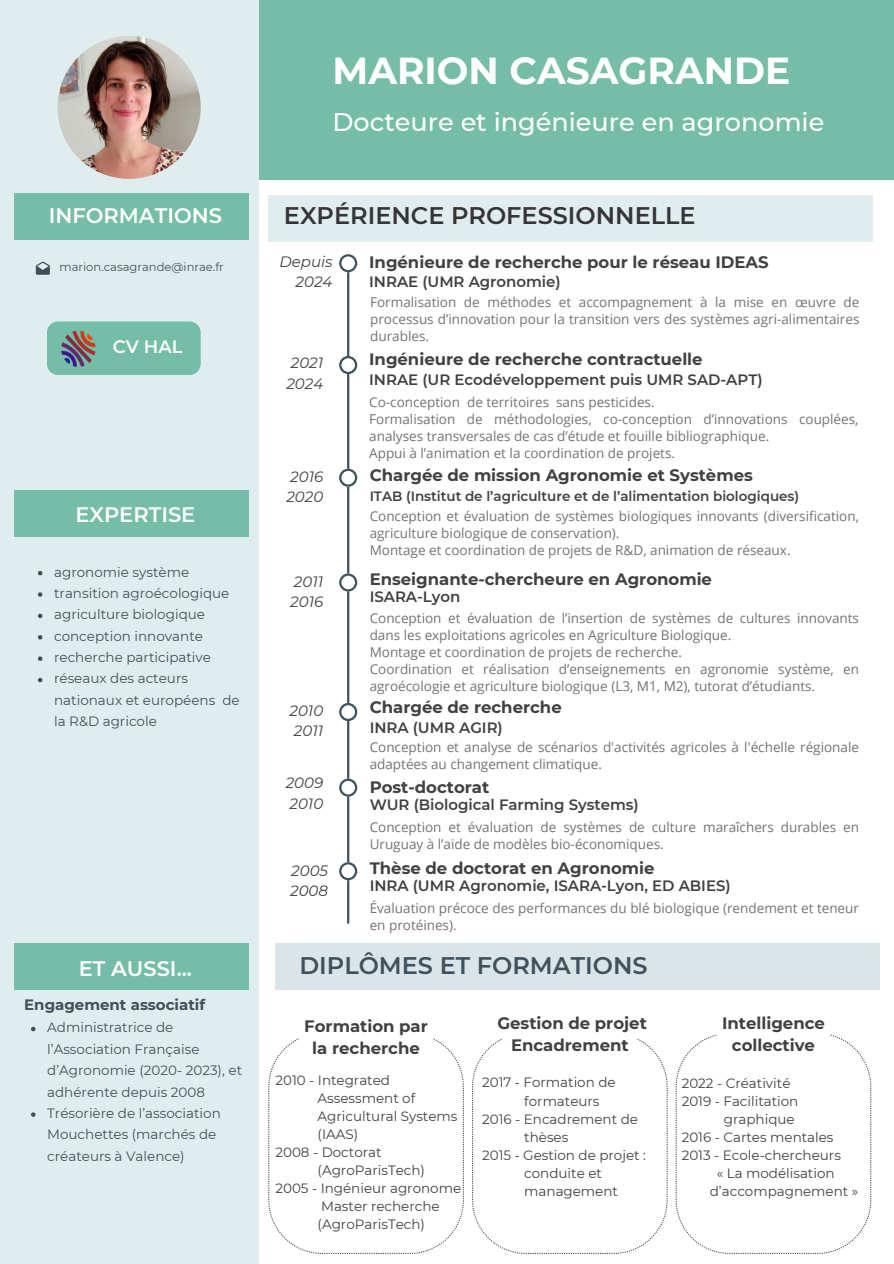
<style>
.page{position:relative;width:894px;height:1264px;background:#fff}
.page>*{position:absolute;margin:0;border:0;box-sizing:border-box;transform-origin:0 0}
.t1{font:700 37.5px "Montserrat";color:#fff}
.t2{font:500 25.5px "Montserrat";color:#fff}
.t3{font:600 24px "Montserrat";color:#353535}
.t4{font:600 24px "Montserrat";color:#3f515a}
.t5{font:600 21px "Montserrat";color:#fff}
.t6{font:600 18px "Montserrat";color:#fff}
.t7{font:700 16.5px/22.5px "Montserrat";color:#414042;text-align:center}
.t8{font:600 15px "Montserrat";color:#414042}
.t9{font:italic 15px/20.2px "Montserrat";color:#414042;text-align:center}
.t10{font:700 15px "Montserrat";color:#3f515a}
.t11{font:13.5px/16.8px "Open Sans";color:#737373}
.t12{font:13.5px "Montserrat";color:#414042}
.t13{font:13.5px/21.3px "Montserrat";color:#3f515a}
.t14{font:600 13.5px "Montserrat";color:#414042}
.t15{font:11.55px "Montserrat";color:#3f515a}
</style>
<div class="page">
<div style="left:0;top:0;width:893px;height:180px;background:#75bda7"></div>
<div style="left:0;top:0;width:258px;height:1263px;background:#e0edee"></div>
<hr style="left:347px;top:254px;width:2px;height:669px;background:#3f515a">
<svg style="left:339px;top:254px;width:18px;height:18px"></svg>
<svg style="left:339px;top:468px;width:18px;height:18px"></svg>
<svg style="left:339px;top:778px;width:18px;height:18px"></svg>
<svg style="left:339px;top:862px;width:18px;height:18px"></svg>
<svg style="left:36px;top:261px;width:14px;height:14px"></svg>
<svg style="left:339px;top:573px;width:18px;height:18px"></svg>
<svg style="left:339px;top:703px;width:18px;height:18px"></svg>
<div style="left:268px;top:195px;width:604px;height:47px;background:#e0edee"></div>
<div style="left:275px;top:942px;width:604px;height:47px;background:#d9e5e9"></div>
<div style="left:15px;top:193px;width:233px;height:47px;background:#75bda7"></div>
<div style="left:15px;top:942px;width:233px;height:47px;background:#75bda7"></div>
<div style="left:15px;top:490px;width:233px;height:47px;background:#75bda7"></div>
<div style="left:47px;top:321px;width:153px;height:54px;background:#75bda7"></div>
<img style="left:57px;top:330px;width:43px;height:37px">
<img style="left:57px;top:36px;width:144px;height:143px;border-radius:50%">
<svg style="left:31px;top:1026px;width:4px;height:5px"></svg>
<svg style="left:31px;top:1112px;width:4px;height:4px"></svg>
<svg style="left:38px;top:571px;width:4px;height:4px"></svg>
<svg style="left:38px;top:592px;width:4px;height:4px"></svg>
<svg style="left:38px;top:613px;width:4px;height:5px"></svg>
<svg style="left:38px;top:635px;width:4px;height:4px"></svg>
<svg style="left:38px;top:656px;width:4px;height:5px"></svg>
<svg style="left:38px;top:677px;width:4px;height:5px"></svg>
<svg style="left:268px;top:1038px;width:196px;height:215px"></svg>
<svg style="left:472px;top:1038px;width:195px;height:215px"></svg>
<svg style="left:675px;top:1034px;width:196px;height:219px"></svg>
<svg style="left:339px;top:356px;width:18px;height:18px"></svg>
<p class="t5" style="left:49px;top:203px;width:175px">INFORMATIONS</p>
<h6 class="t15" style="left:59px;top:259px;width:166px">marion.casagrande@inrae.fr</h6>
<p class="t6" style="left:113px;top:336px;width:72px">CV HAL</p>
<p class="t5" style="left:75px;top:502px;width:121px">EXPERTISE</p>
<p class="t13" style="left:54px;top:561px;width:136px">agronomie système</p>
<p class="t13" style="left:54px;top:582px;width:177px">transition agroécologique</p>
<p class="t13" style="left:54px;top:604px;width:152px">agriculture biologique</p>
<h6 class="t13" style="left:54px;top:625px;width:150px">conception innovante</h6>
<p class="t13" style="left:54px;top:646px;width:158px">recherche participative</p>
<p class="t13" style="left:54px;top:668px;width:187px">réseaux des acteurs nationaux et européens de la R&amp;D agricole</p>
<p class="t5" style="left:79px;top:955px;width:115px">ET AUSSI...</p>
<p class="t10" style="left:24px;top:995px;width:182px">Engagement associatif</p>
<p class="t13" style="left:47px;top:1016px;width:196px">Administratrice de l’Association Française d’Agronomie (2020- 2023), et adhérente depuis 2008</p>
<h5 class="t13" style="left:47px;top:1102px;width:175px">Trésorière de l’association<br>Mouchettes (marchés de créateurs à Valence)</h5>
<p class="t1" style="left:332px;top:48px;width:459px">MARION CASAGRANDE</p>
<p class="t2" style="left:332px;top:106px;width:493px">Docteure et ingénieure en agronomie</p>
<h4 class="t3" style="left:284px;top:201px;width:413px">EXPÉRIENCE PROFESSIONNELLE</h4>
<p class="t9" style="left:279px;top:251px;width:55px">Depuis</p>
<p class="t9" style="left:295px;top:271px;width:38px">2024</p>
<p class="t7" style="left:369px;top:250px;width:401px">Ingénieure de recherche pour le réseau IDEAS</p>
<p class="t11" style="left:370px;top:293px;width:490px;text-align:justify">Formalisation de méthodes et accompagnement à la mise en œuvre de processus d’innovation pour la transition vers des systèmes agri-alimentaires durables.</p>
<p class="t8" style="left:369px;top:273px;width:193px">INRAE (UMR Agronomie)</p>
<p class="t7" style="left:369px;top:348px;width:335px">Ingénieure de recherche contractuelle</p>
<p class="t11" style="left:369px;top:394px;width:287px">Co-conception de territoires sans pesticides.</p>
<p class="t11" style="left:369px;top:410px;width:490px">Formalisation de méthodologies, co-conception d’innovations couplées, analyses transversales de cas d’étude et fouille bibliographique.</p>
<p class="t11" style="left:369px;top:444px;width:307px">Appui à l’animation et la coordination de projets.</p>
<p class="t9" style="left:291px;top:353px;width:34px">2021</p>
<p class="t9" style="left:286px;top:373px;width:38px">2024</p>
<p class="t8" style="left:369px;top:371px;width:395px">INRAE (UR Ecodéveloppement puis UMR SAD-APT)</p>
<h6 class="t7" style="left:369px;top:463px;width:384px">Chargée de mission Agronomie et Systèmes</h6>
<p class="t11" style="left:369px;top:507px;width:490px">Conception et évaluation de systèmes biologiques innovants (diversification, agriculture biologique de conservation).</p>
<p class="t11" style="left:369px;top:541px;width:422px">Montage et coordination de projets de R&amp;D, animation de réseaux.</p>
<h1 class="t9" style="left:290px;top:466px;width:34px">2016</h1>
<h3 class="t9" style="left:286px;top:486px;width:38px">2020</h3>
<h2 class="t14" style="left:369px;top:488px;width:431px">ITAB (Institut de l’agriculture et de l’alimentation biologiques)</h2>
<h6 class="t7" style="left:369px;top:567px;width:344px">Enseignante-chercheure en Agronomie</h6>
<p class="t11" style="left:369px;top:610px;width:490px">Conception et évaluation de l’insertion de systèmes de cultures innovants dans les exploitations agricoles en Agriculture Biologique.</p>
<p class="t11" style="left:369px;top:643px;width:314px">Montage et coordination de projets de recherche.</p>
<p class="t11" style="left:369px;top:660px;width:490px">Coordination et réalisation d’enseignements en agronomie système, en agroécologie et agriculture biologique (L3, M1, M2), tutorat d’étudiants.</p>
<p class="t9" style="left:294px;top:571px;width:31px">2011</p>
<p class="t9" style="left:290px;top:591px;width:34px">2016</p>
<p class="t8" style="left:369px;top:587px;width:92px">ISARA-Lyon</p>
<p class="t9" style="left:289px;top:700px;width:35px">2010<br>2011</p>
<p class="t7" style="left:369px;top:696px;width:193px">Chargée de recherche</p>
<h6 class="t11" style="left:369px;top:738px;width:490px">Conception et analyse de scénarios d'activités agricoles à l'échelle régionale adaptées au changement climatique.</h6>
<p class="t8" style="left:369px;top:718px;width:135px">INRA (UMR AGIR)</p>
<p class="t9" style="left:286px;top:772px;width:39px">2009</p>
<p class="t9" style="left:289px;top:793px;width:35px">2010</p>
<p class="t8" style="left:369px;top:795px;width:270px">WUR (Biological Farming Systems)</p>
<p class="t7" style="left:369px;top:775px;width:121px">Post-doctorat</p>
<p class="t11" style="left:369px;top:818px;width:490px">Conception et évaluation de systèmes de culture maraîchers durables en<br>Uruguay à l’aide de modèles bio-économiques.</p>
<p class="t7" style="left:369px;top:857px;width:286px">Thèse de doctorat en Agronomie</p>
<p class="t11" style="left:369px;top:899px;width:490px">Évaluation précoce des performances du blé biologique (rendement et teneur en protéines).</p>
<p class="t4" style="left:299px;top:950px;width:350px">DIPLÔMES ET FORMATIONS</p>
<h6 class="t9" style="left:291px;top:860px;width:38px">2005</h6>
<p class="t9" style="left:290px;top:880px;width:39px">2008</p>
<p class="t8" style="left:369px;top:876px;width:362px">INRA (UMR Agronomie, ISARA-Lyon, ED ABIES)</p>
<h6 class="t7" style="left:304px;top:1014px;width:125px">Formation par la recherche</h6>
<p class="t7" style="left:497px;top:1011px;width:151px">Gestion de projet<br>Encadrement</p>
<p class="t7" style="left:721px;top:1011px;width:104px">Intelligence collective</p>
<p class="t12" style="left:482px;top:1074px;width:135px">2017 - Formation de</p>
<p class="t12" style="left:524px;top:1092px;width:77px">formateurs</p>
<p class="t12" style="left:482px;top:1110px;width:157px">2016 - Encadrement de</p>
<p class="t12" style="left:524px;top:1128px;width:45px">thèses</p>
<p class="t12" style="left:482px;top:1146px;width:165px">2015 - Gestion de projet :</p>
<p class="t12" style="left:524px;top:1164px;width:79px">conduite et</p>
<p class="t12" style="left:524px;top:1182px;width:95px">management</p>
<h6 class="t12" style="left:275px;top:1072px;width:116px">2010 - Integrated</h6>
<p class="t12" style="left:317px;top:1090px;width:99px">Assessment of</p>
<p class="t12" style="left:317px;top:1108px;width:141px">Agricultural Systems</p>
<p class="t12" style="left:317px;top:1126px;width:42px">(IAAS)</p>
<p class="t12" style="left:275px;top:1144px;width:108px">2008 - Doctorat</p>
<h2 class="t12" style="left:317px;top:1162px;width:109px">(AgroParisTech)</h2>
<h4 class="t12" style="left:275px;top:1180px;width:187px">2005 - Ingénieur agronome</h4>
<h6 class="t12" style="left:321px;top:1198px;width:120px">Master recherche</h6>
<h6 class="t12" style="left:317px;top:1216px;width:109px">(AgroParisTech)</h6>
<p class="t12" style="left:681px;top:1074px;width:110px">2022 - Créativité</p>
<p class="t12" style="left:681px;top:1092px;width:118px">2019 - Facilitation</p>
<p class="t12" style="left:723px;top:1110px;width:72px">graphique</p>
<p class="t12" style="left:681px;top:1128px;width:153px">2016 - Cartes mentales</p>
<p class="t12" style="left:681px;top:1146px;width:161px">2013 - Ecole-chercheurs</p>
<p class="t12" style="left:716px;top:1164px;width:119px">« La modélisation</p>
<p class="t12" style="left:709px;top:1182px;width:150px">d’accompagnement »</p>
</div>
